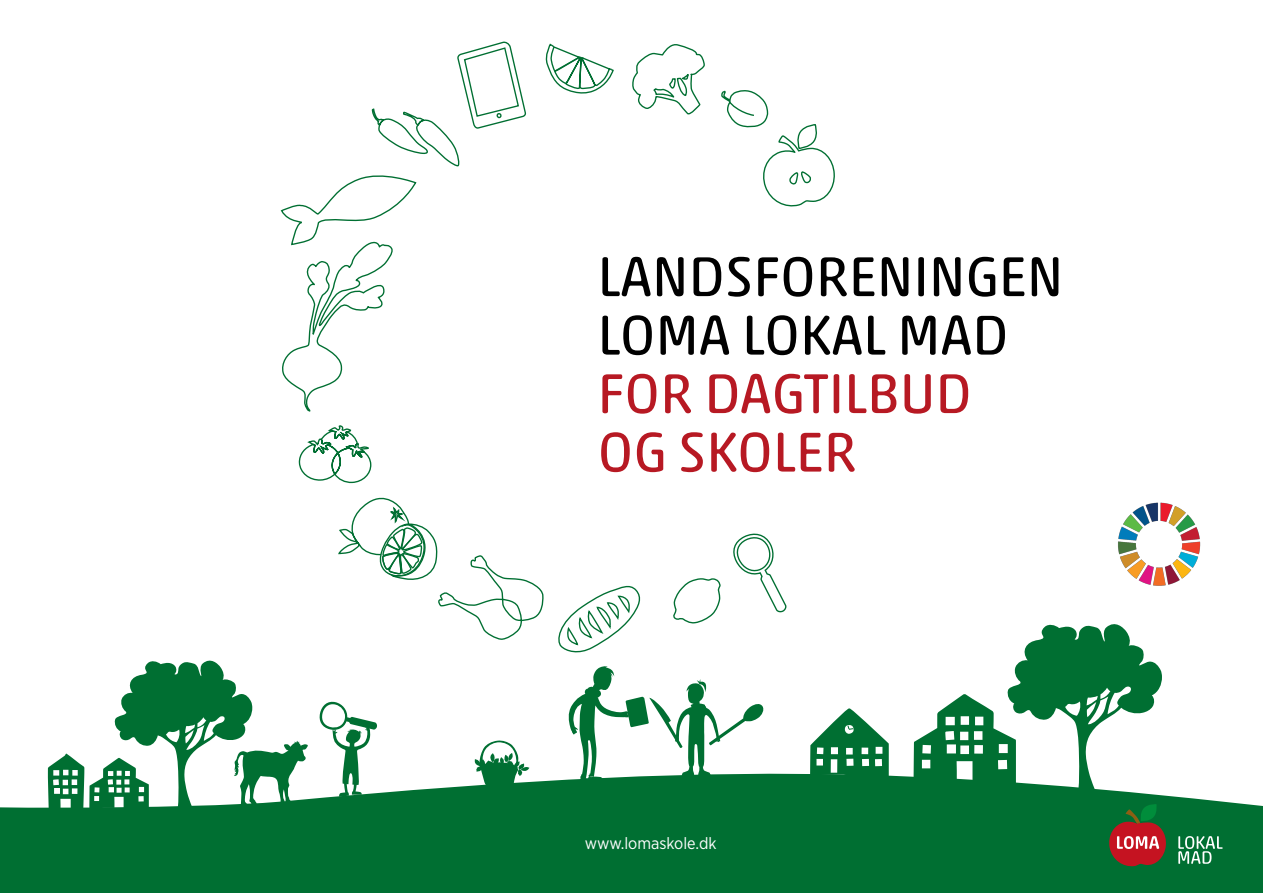
<style>
.page{position:relative;width:1263px;height:893px;background:#fff}
.page>*{position:absolute;margin:0;border:0;box-sizing:border-box;transform-origin:0 0}
.t1{font:57px/58.5px "Akko Rounded Pro";color:#000}
.t2{font:57px/58.5px "Akko Rounded Pro";color:#b71923}
.t3{font:16.5px "Gotham Narrow";color:#fff}
</style>
<div class="page">
<svg style="left:0;top:759px;width:1263px;height:134px;background:#197d46"></svg>
<svg style="left:913px;top:624px;width:254px;height:243px"></svg>
<svg style="left:1178px;top:836px;width:44px;height:28px"></svg>
<svg style="left:567px;top:666px;width:198px;height:116px"></svg>
<svg style="left:810px;top:708px;width:79px;height:74px"></svg>
<div style="left:831px;top:759px;width:6px;height:14px;background:#fff"></div>
<div style="left:862px;top:759px;width:7px;height:7px;background:#fff"></div>
<div style="left:846px;top:759px;width:7px;height:7px;background:#fff"></div>
<svg style="left:318px;top:701px;width:59px;height:96px"></svg>
<svg style="left:475px;top:740px;width:54px;height:48px"></svg>
<svg style="left:48px;top:660px;width:260px;height:157px"></svg>
<svg style="left:673px;top:578px;width:48px;height:46px"></svg>
<svg style="left:545px;top:43px;width:69px;height:51px"></svg>
<svg style="left:558px;top:585px;width:83px;height:68px"></svg>
<svg style="left:733px;top:533px;width:54px;height:80px"></svg>
<svg style="left:632px;top:44px;width:72px;height:71px"></svg>
<svg style="left:280px;top:41px;width:246px;height:371px"></svg>
<svg style="left:721px;top:90px;width:114px;height:117px"></svg>
<svg style="left:298px;top:425px;width:245px;height:215px"></svg>
<img style="left:1118px;top:502px;width:83px;height:84px">
<p class="t1" style="left:597px;top:247px;width:467px">LANDSFORENINGEN<br>LOMA LOKAL MAD</p>
<p class="t2" style="left:597px;top:364px;width:376px">FOR DAGTILBUD<br>OG SKOLER</p>
<p class="t3" style="left:585px;top:832px;width:133px">www.lomaskole.dk</p>
</div>
